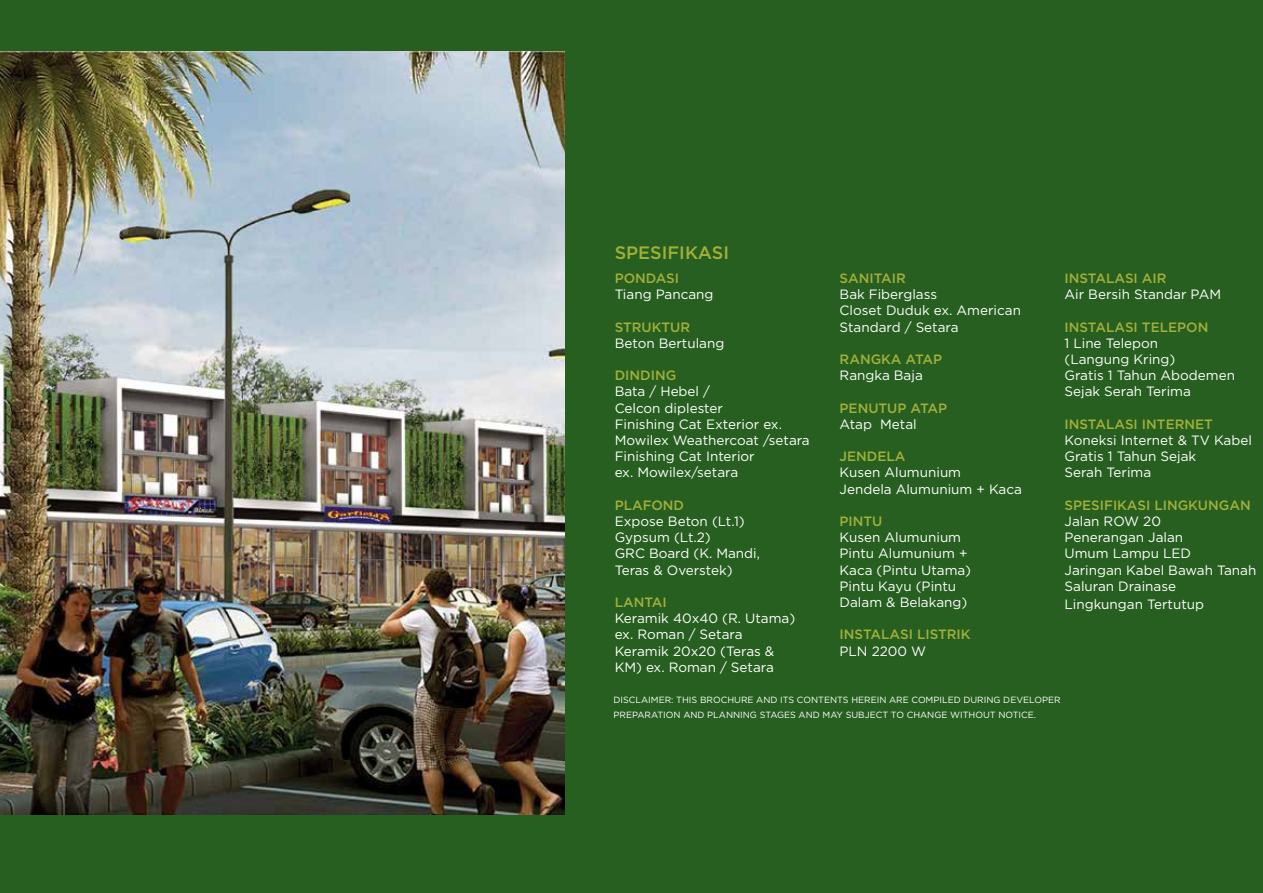
<style>
.page{position:relative;width:1263px;height:893px;background:#275f20}
.page>*{position:absolute;margin:0;border:0;box-sizing:border-box;transform-origin:0 0}
.t1{font:500 18px "Gotham";color:#a3af3a}
.t2{font:13.5px/16.2px "Gotham";color:#fff}
.t3{font:500 13.5px "Gotham";color:#a3af3a}
.t4{font:9px "Gotham";color:#fff}
</style>
<div class="page">
<img style="left:0;top:52px;width:564px;height:762px">
<h1 class="t1" style="left:615px;top:241px;width:23px">SPESIFIKASI</h1>
<p class="t3" style="left:615px;top:269px;width:66px">PONDASI</p>
<p class="t2" style="left:615px;top:286px;width:100px">Tiang Pancang</p>
<p class="t3" style="left:615px;top:318px;width:77px">STRUKTUR</p>
<p class="t2" style="left:615px;top:335px;width:111px">Beton Bertulang</p>
<p class="t3" style="left:615px;top:367px;width:63px">DINDING</p>
<p class="t2" style="left:615px;top:383px;width:197px">Bata / Hebel /<br>Celcon diplester<br>Finishing Cat Exterior ex.<br>Mowilex Weathercoat /setara<br>Finishing Cat Interior<br>ex. Mowilex/setara</p>
<p class="t3" style="left:615px;top:496px;width:71px">PLAFOND</p>
<p class="t2" style="left:615px;top:513px;width:147px">Expose Beton (Lt.1)<br>Gypsum (Lt.2)<br>GRC Board (K. Mandi,<br>Teras &amp; Overstek)</p>
<p class="t3" style="left:615px;top:593px;width:54px">LANTAI</p>
<p class="t2" style="left:615px;top:610px;width:182px">Keramik 40x40 (R. Utama) ex. Roman / Setara<br>Keramik 20x20 (Teras &amp;<br>KM) ex. Roman / Setara</p>
<p class="t3" style="left:840px;top:269px;width:68px">SANITAIR</p>
<p class="t2" style="left:840px;top:286px;width:183px">Bak Fiberglass<br>Closet Duduk ex. American<br>Standard / Setara</p>
<p class="t3" style="left:840px;top:350px;width:104px">RANGKA ATAP</p>
<p class="t2" style="left:840px;top:367px;width:85px">Rangka Baja</p>
<p class="t3" style="left:840px;top:399px;width:109px">PENUTUP ATAP</p>
<p class="t2" style="left:840px;top:416px;width:79px">Atap Metal</p>
<p class="t3" style="left:840px;top:448px;width:67px">JENDELA</p>
<p class="t2" style="left:840px;top:464px;width:184px">Kusen Alumunium<br>Jendela Alumunium + Kaca</p>
<p class="t3" style="left:840px;top:512px;width:44px">PINTU</p>
<p class="t2" style="left:840px;top:529px;width:133px">Kusen Alumunium<br>Pintu Alumunium +<br>Kaca (Pintu Utama)<br>Pintu Kayu (Pintu<br>Dalam &amp; Belakang)</p>
<p class="t3" style="left:840px;top:626px;width:133px">INSTALASI LISTRIK</p>
<p class="t2" style="left:840px;top:642px;width:88px">PLN 2200 W</p>
<p class="t3" style="left:1064px;top:269px;width:104px">INSTALASI AIR</p>
<p class="t2" style="left:1064px;top:286px;width:158px">Air Bersih Standar PAM</p>
<p class="t3" style="left:1064px;top:318px;width:145px">INSTALASI TELEPON</p>
<p class="t2" style="left:1064px;top:335px;width:172px">1 Line Telepon<br>(Langung Kring)<br>Gratis 1 Tahun Abodemen<br>Sejak Serah Terima</p>
<p class="t3" style="left:1064px;top:415px;width:150px">INSTALASI INTERNET</p>
<p class="t2" style="left:1064px;top:432px;width:189px">Koneksi Internet &amp; TV Kabel<br>Gratis 1 Tahun Sejak<br>Serah Terima</p>
<p class="t3" style="left:1064px;top:496px;width:188px">SPESIFIKASI LINGKUNGAN</p>
<p class="t2" style="left:1064px;top:513px;width:193px">Jalan ROW 20<br>Penerangan Jalan<br>Umum Lampu LED<br>Jaringan Kabel Bawah Tanah<br>Saluran Drainase</p>
<p class="t2" style="left:1064px;top:596px;width:141px">Lingkungan Tertutup</p>
<p class="t4" style="left:614px;top:694px;width:14px">Disclaimer</p>
<p class="t4" style="left:671px;top:694px;width:17px">: This</p>
<p class="t4" style="left:700px;top:694px;width:8px">brochure</p>
<p class="t4" style="left:756px;top:694px;width:8px">and</p>
<p class="t4" style="left:780px;top:694px;width:6px">its</p>
<p class="t4" style="left:797px;top:694px;width:8px">contents</p>
<p class="t4" style="left:851px;top:694px;width:7px">herein</p>
<p class="t4" style="left:889px;top:694px;width:8px">are</p>
<p class="t4" style="left:911px;top:694px;width:7px">compiled</p>
<p class="t4" style="left:963px;top:694px;width:7px">during</p>
<p class="t4" style="left:1003px;top:694px;width:8px">developer</p>
<p class="t4" style="left:614px;top:709px;width:7px">preparation</p>
<p class="t4" style="left:683px;top:709px;width:8px">and</p>
<p class="t4" style="left:707px;top:709px;width:8px">planning</p>
<p class="t4" style="left:760px;top:709px;width:7px">stages</p>
<p class="t4" style="left:799px;top:709px;width:8px">and</p>
<p class="t4" style="left:823px;top:709px;width:31px">may subject</p>
<p class="t4" style="left:891px;top:709px;width:24px">to change</p>
<p class="t4" style="left:950px;top:709px;width:8px">without</p>
<p class="t4" style="left:998px;top:709px;width:7px">notice</p>
<p class="t4" style="left:1034px;top:709px;width:4px">.</p>
</div>
